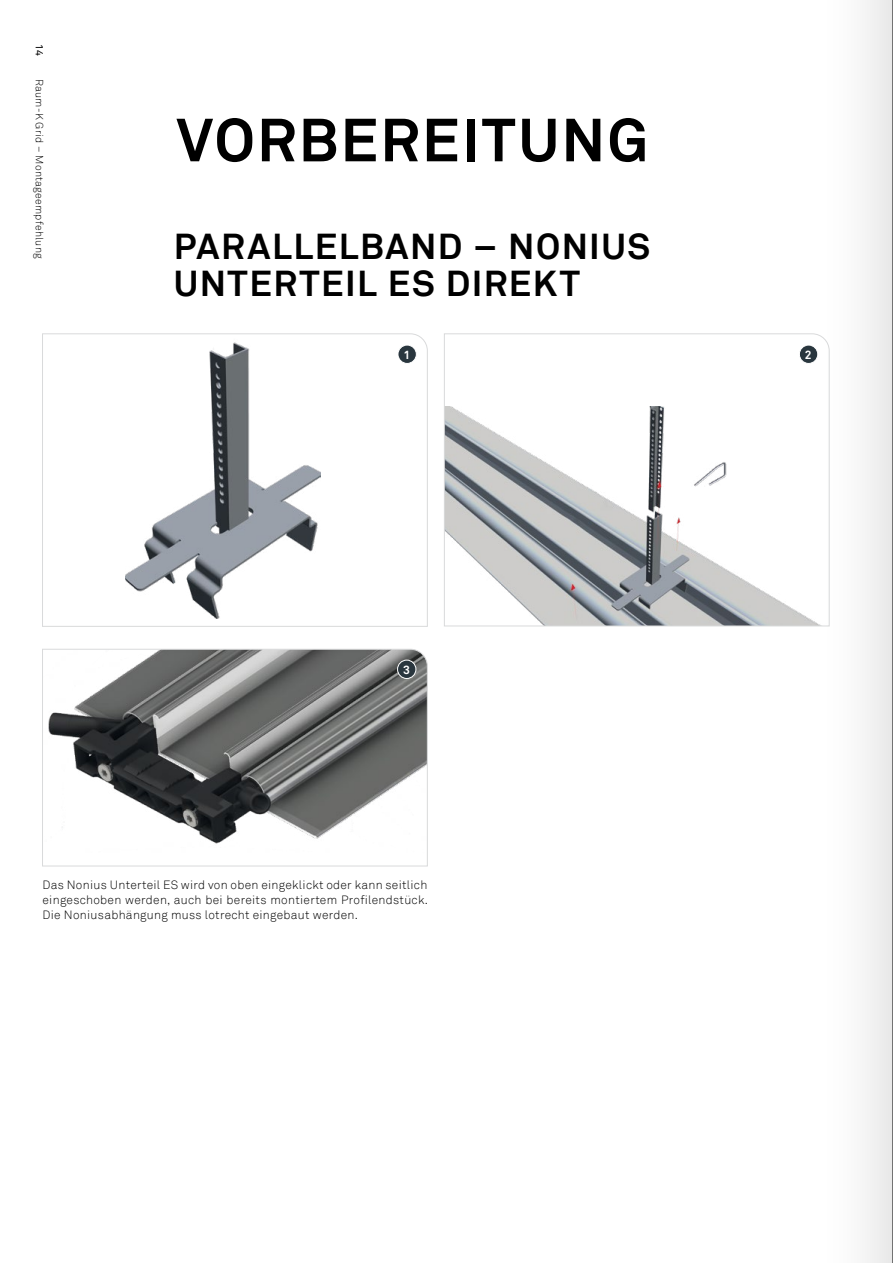
<style>
.page{position:relative;width:893px;height:1263px;background:#fff}
.page>*{position:absolute;margin:0;border:0;box-sizing:border-box;transform-origin:0 0}
.t1{font:700 60px "Akkurat";letter-spacing:.035em;color:#000}
.t2{font:700 36px/37.5px "Akkurat";letter-spacing:.04em;color:#000}
.t3{font:300 12px/15px "Akkurat";letter-spacing:.025em;color:#000;text-align:justify}
.t4{font:700 12px "Akkurat";color:#fff}
.t5{font:300 10.5px "Akkurat";letter-spacing:.025em;color:#000}
.t6{font:10.5px "Akkurat";color:#000}
</style>
<div class="page">
<svg style="left:42px;top:649px;width:386px;height:218px"></svg>
<svg style="left:444px;top:333px;width:366px;height:294px"></svg>
<svg style="left:42px;top:333px;width:386px;height:294px"></svg>
<div style="left:398px;top:345px;width:18px;height:18px;background:#29363e;border-radius:50%"></div>
<div style="left:398px;top:345px;width:19px;height:19px;border:1px solid #fff;border-radius:50%"></div>
<div style="left:398px;top:660px;width:18px;height:18px;background:#29363e;border-radius:50%"></div>
<div style="left:397px;top:660px;width:19px;height:19px;border:1px solid #fff;border-radius:50%"></div>
<div style="left:799px;top:345px;width:19px;height:18px;background:#29363e;border-radius:50%"></div>
<div style="left:799px;top:345px;width:19px;height:19px;border:1px solid #fff;border-radius:50%"></div>
<img style="left:688px;top:454px;width:43px;height:42px">
<div style="left:810px;top:0;width:83px;height:1263px;background:linear-gradient(to right,#fff,#ebebeb)"></div>
<hr style="left:892px;top:0;width:1px;height:1263px;background:#000">
<p class="t6" style="left:46px;top:44px;width:14px;rotate:90deg">14</p>
<p class="t5" style="left:46px;top:79px;width:181px;rotate:90deg">Raum-K Grid – Montageempfehlung</p>
<h1 class="t1" style="left:176px;top:102px;width:473px">VORBEREITUNG</h1>
<h2 class="t2" style="left:174px;top:228px;width:478px">PARALLELBAND – NONIUS<br>UNTERTEIL ES DIREKT</h2>
<p class="t4" style="left:403px;top:347px;width:8px">1</p>
<p class="t4" style="left:403px;top:662px;width:8px">3</p>
<p class="t3" style="left:43px;top:877px;width:387px">Das Nonius Unterteil ES wird von oben eingeklickt oder kann seitlich eingeschoben werden, auch bei bereits montiertem Profilendstück.<br>Die Noniusabhängung muss lotrecht eingebaut werden.</p>
<p class="t4" style="left:805px;top:347px;width:8px">2</p>
</div>
